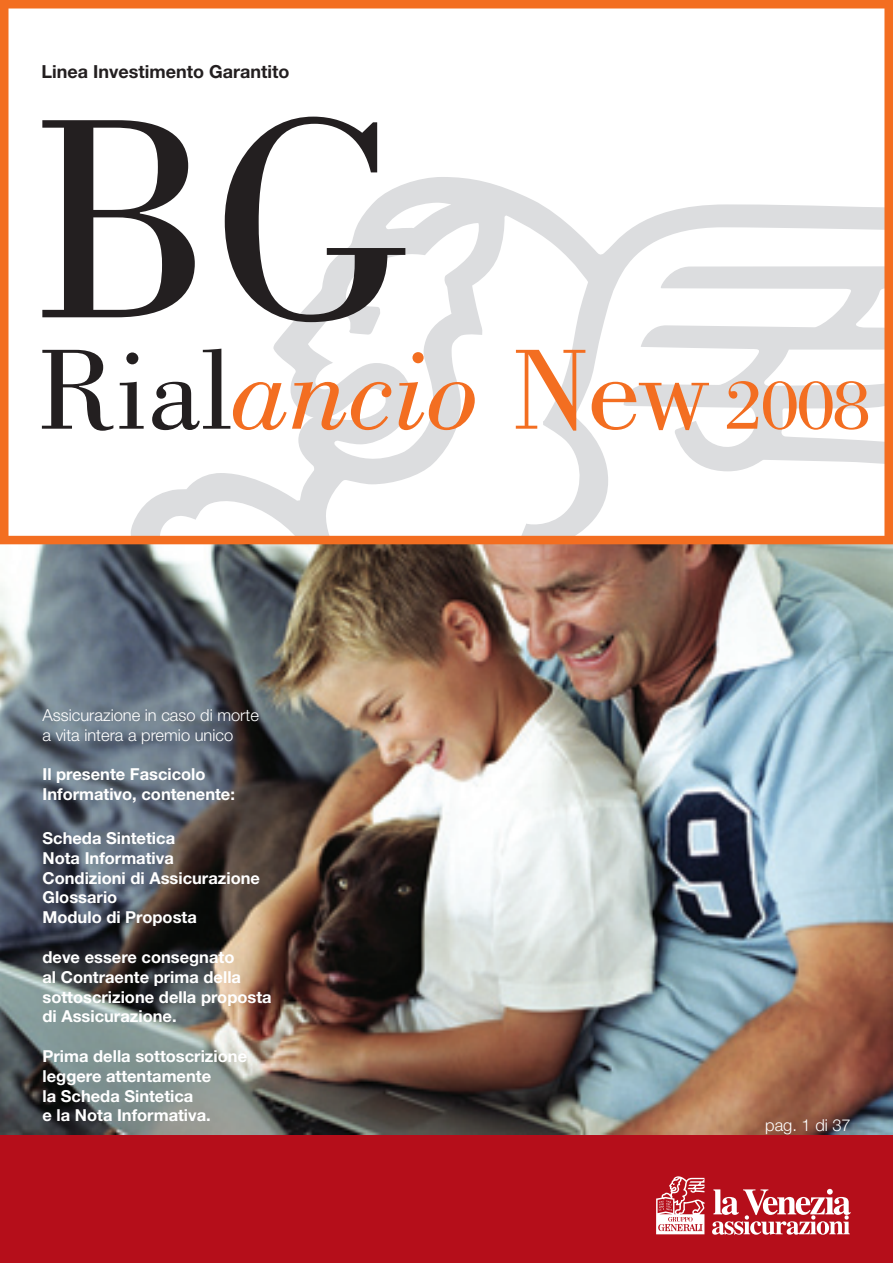
<style>
.page{position:relative;width:893px;height:1263px;background:#fff}
.page>*{position:absolute;margin:0;border:0;box-sizing:border-box;transform-origin:0 0}
.t1{font:300px "Bodoni BT";color:#231f20}
.t2{font:italic 120px "Bodoni BT";letter-spacing:-.005em;color:#f36e21}
.t3{font:700 18px "Helvetica Neue";color:#231f20}
.t4{font:700 16.5px/19.8px "Helvetica Neue";color:#fff}
.t5{font:300 16.5px/19.8px "Helvetica Neue";color:#fff}
.s1{font-style:normal;color:#231f20}
.s2{font-style:normal}
.s3{font-style:normal;font-size:75px}
</style>
<div class="page">
<div style="left:0;top:1135px;width:893px;height:128px;background:#b50e1a"></div>
<img style="left:0;top:544px;width:892px;height:590px">
<svg style="left:656px;top:1176px;width:48px;height:58px"></svg>
<svg style="left:712px;top:1189px;width:139px;height:46px"></svg>
<svg style="left:0;top:0;width:893px;height:544px"></svg>
<p class="t3" style="left:41px;top:60px;width:249px">Linea Investimento Garantito</p>
<h1 class="t1" style="left:30px;top:35px;width:380px">BG</h1>
<h2 class="t2" style="left:37px;top:317px;width:835px"><span class="s1">Rial</span>ancio <span class="s2">New</span> <span class="s3">2008</span></h2>
<p class="t5" style="left:43px;top:705px;width:218px">Assicurazione in caso di morte a vita intera a premio unico</p>
<p class="t4" style="left:43px;top:764px;width:194px">Il presente Fascicolo<br>Informativo, contenente:</p>
<p class="t4" style="left:43px;top:828px;width:219px">Scheda Sintetica<br>Nota Informativa<br>Condizioni di Assicurazione<br>Glossario<br>Modulo di Proposta</p>
<p class="t4" style="left:43px;top:947px;width:231px">deve essere consegnato<br>al Contraente prima della sottoscrizione della proposta di Assicurazione.</p>
<p class="t4" style="left:43px;top:1046px;width:206px">Prima della sottoscrizione leggere attentamente<br>la Scheda Sintetica<br>e la Nota Informativa.</p>
<p class="t5" style="left:765px;top:1115px;width:87px">pag. 1 di 37</p>
</div>
